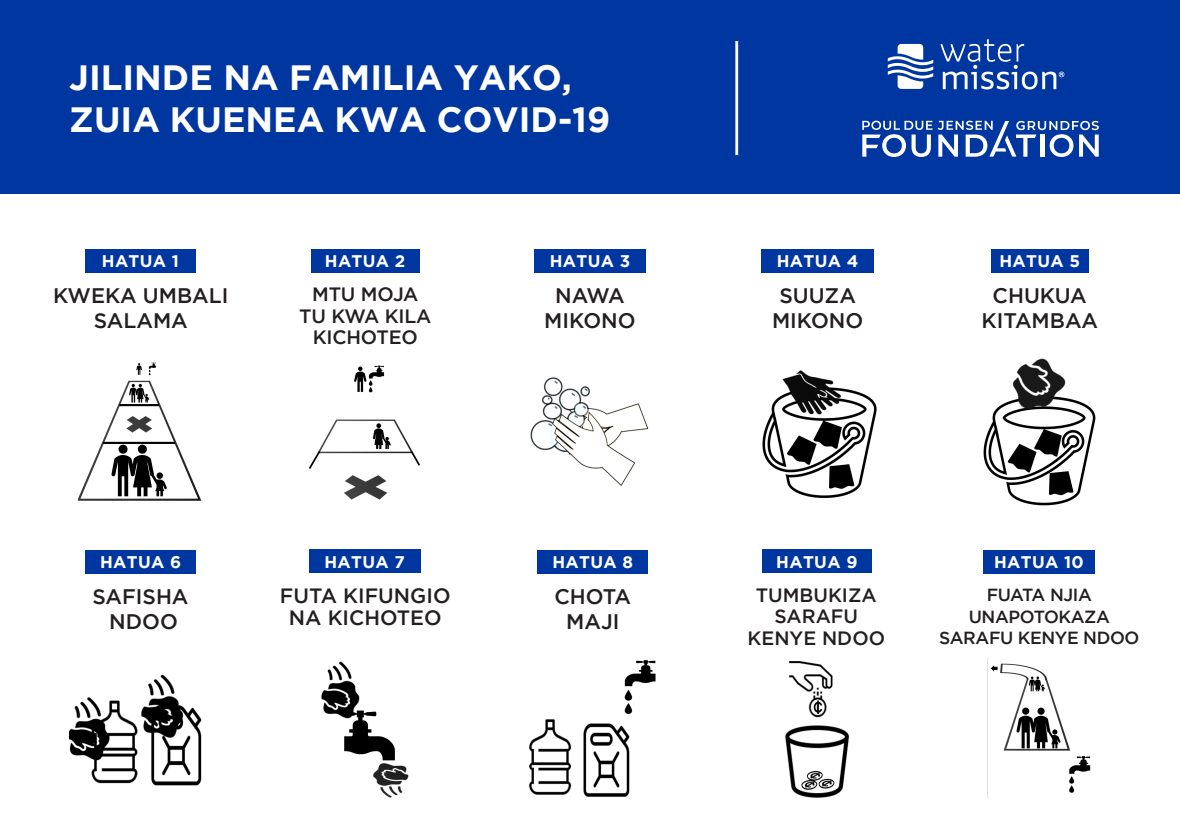
<style>
.page{position:relative;width:1180px;height:835px;background:#fff}
.page>*{position:absolute;margin:0;border:0;box-sizing:border-box;transform-origin:0 0}
.t1{font:700 35.03px/42px "Gotham";color:#fff}
.t2{font:500 21px/25.2px "Gotham";color:#231f20;text-align:center}
.t3{font:500 20.65px/21.7px "Gotham";color:#231f20;text-align:center}
.t4{font:500 19.25px/21.3px "Gotham";letter-spacing:-.005em;color:#231f20;text-align:center}
.t5{font:500 17.5px/21.3px "Gotham";letter-spacing:-.02em;color:#231f20;text-align:center}
.t6{font:700 16.8px "Gotham";letter-spacing:.02em;color:#fff}
</style>
<div class="page">
<div style="left:0;top:0;width:1179px;height:193px;background:#0036a0"></div>
<div style="left:85px;top:249px;width:111px;height:23px;background:#0036a0"></div>
<img style="left:79px;top:362px;width:122px;height:138px">
<div style="left:311px;top:249px;width:108px;height:23px;background:#0036a0"></div>
<img style="left:310px;top:365px;width:110px;height:135px">
<div style="left:534px;top:249px;width:111px;height:23px;background:#0036a0"></div>
<img style="left:530px;top:377px;width:119px;height:109px">
<div style="left:761px;top:249px;width:112px;height:23px;background:#0036a0"></div>
<img style="left:762px;top:370px;width:115px;height:129px">
<div style="left:990px;top:249px;width:98px;height:23px;background:#0036a0"></div>
<img style="left:983px;top:358px;width:113px;height:148px">
<div style="left:85px;top:550px;width:111px;height:23px;background:#0036a0"></div>
<img style="left:69px;top:674px;width:133px;height:112px">
<div style="left:309px;top:549px;width:111px;height:24px;background:#0036a0"></div>
<img style="left:321px;top:661px;width:88px;height:137px">
<div style="left:537px;top:549px;width:110px;height:24px;background:#0036a0"></div>
<img style="left:529px;top:660px;width:127px;height:137px">
<div style="left:762px;top:549px;width:109px;height:24px;background:#0036a0"></div>
<img style="left:785px;top:661px;width:64px;height:137px">
<div style="left:983px;top:550px;width:111px;height:23px;background:#0036a0"></div>
<img style="left:987px;top:658px;width:104px;height:139px">
<svg style="left:887px;top:44px;width:46px;height:45px"></svg>
<svg style="left:940px;top:39px;width:124px;height:50px"></svg>
<svg style="left:862px;top:121px;width:236px;height:36px"></svg>
<hr style="left:735px;top:41px;width:3px;height:114px;background:#fff">
<p class="t1" style="left:69px;top:55px;width:542px">JILINDE NA FAMILIA YAKO,<br>ZUIA KUENEA KWA COVID-19</p>
<p class="t6" style="left:102px;top:251px;width:79px">HATUA 1</p>
<p class="t6" style="left:325px;top:251px;width:82px">HATUA 2</p>
<p class="t6" style="left:549px;top:251px;width:82px">HATUA 3</p>
<p class="t6" style="left:776px;top:251px;width:83px">HATUA 4</p>
<p class="t6" style="left:999px;top:251px;width:82px">HATUA 5</p>
<p class="t2" style="left:53px;top:282px;width:177px">KWEKA UMBALI<br>SALAMA</p>
<p class="t4" style="left:299px;top:283px;width:134px">MTU MOJA<br>TU KWA KILA<br>KICHOTEO</p>
<p class="t2" style="left:544px;top:282px;width:93px">NAWA<br>MIKONO</p>
<p class="t2" style="left:772px;top:282px;width:93px">SUUZA<br>MIKONO</p>
<p class="t2" style="left:981px;top:282px;width:118px">CHUKUA<br>KITAMBAA</p>
<p class="t6" style="left:100px;top:552px;width:83px">HATUA 6</p>
<p class="t6" style="left:324px;top:551px;width:82px">HATUA 7</p>
<p class="t6" style="left:552px;top:552px;width:82px">HATUA 8</p>
<p class="t6" style="left:776px;top:551px;width:83px">HATUA 9</p>
<p class="t6" style="left:994px;top:552px;width:91px">HATUA 10</p>
<p class="t2" style="left:92px;top:583px;width:98px">SAFISHA</p>
<p class="t2" style="left:109px;top:608px;width:70px">NDOO</p>
<p class="t3" style="left:280px;top:584px;width:172px">FUTA KIFUNGIO<br>NA KICHOTEO</p>
<p class="t2" style="left:554px;top:582px;width:78px">CHOTA<br>MAJI</p>
<p class="t4" style="left:747px;top:583px;width:139px">TUMBUKIZA<br>SARAFU<br>KENYE NDOO</p>
<p class="t5" style="left:939px;top:584px;width:202px">FUATA NJIA<br>UNAPOTOKAZA<br>SARAFU KENYE NDOO</p>
</div>
